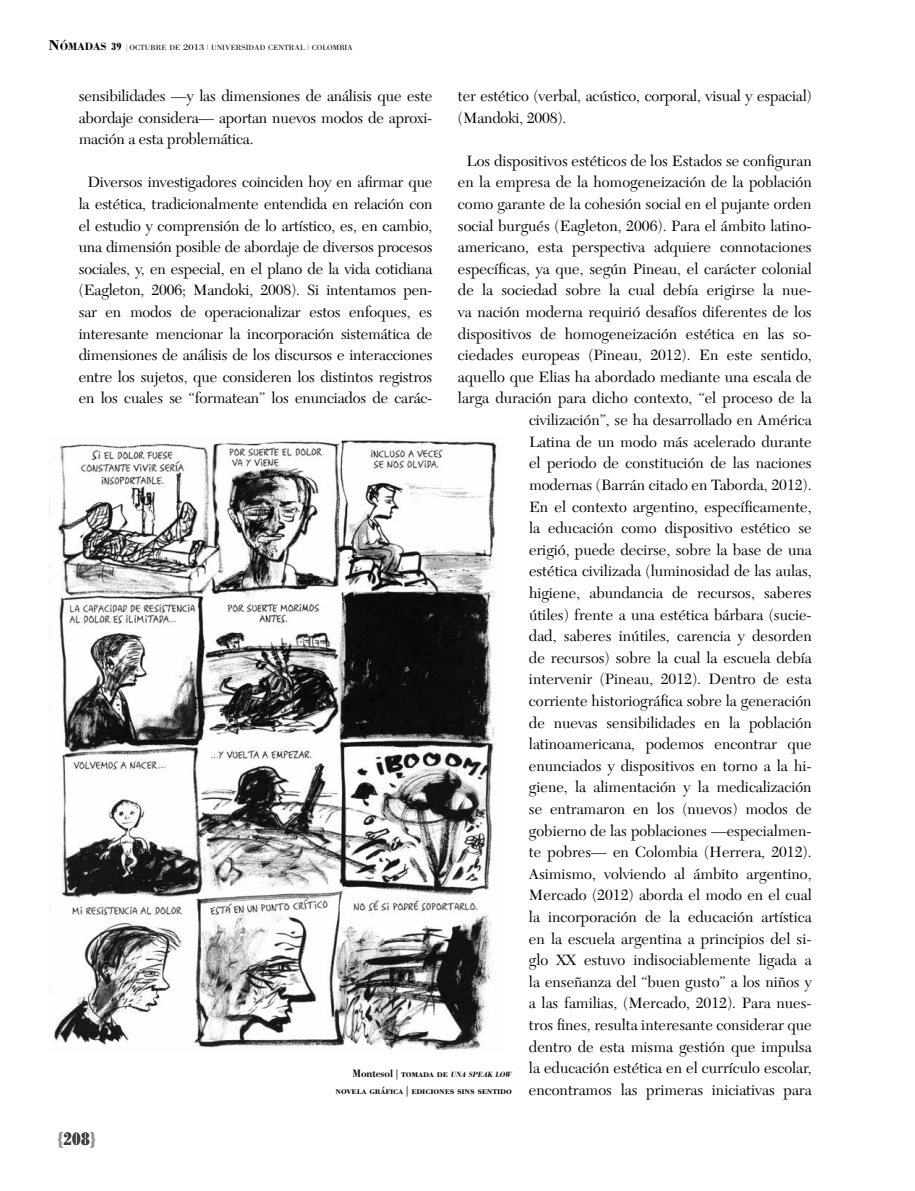
<style>
.page{position:relative;width:915px;height:1191px;background:#fff}
.page>*{position:absolute;margin:0;border:0;box-sizing:border-box;transform-origin:0 0}
.t1{font:700 condensed 18px "Bodoni BE";color:#414042}
.t2{font:15.6px/21.6px "New Caledonia LT Std";color:#000;text-align:justify}
.t3{font:10.5px "Bodoni BE Medium SC";letter-spacing:-.01em;color:#000}
.t4{font:7.8px "Bodoni";color:#000;scale:1.09 1}
.t5{font:italic 500 7.35px "Bodoni BE";letter-spacing:-.015em;color:#000}
.s1{font-weight:700;font-size:14.7px}
.s2{font-weight:700;font-size:10.95px}
.s3{font-family:"Bodoni BE";font-weight:700;font-stretch:condensed;font-size:10.5px}
.s4{font-family:"Bodoni BE Light SC";font-size:8.25px}
.s5{font-size:8.55px}
.s6{font-size:8.25px}
.s7{font-style:normal;font-size:10.5px}
.s8{font-family:"Bodoni BE Medium SC";font-weight:400;font-style:normal;font-size:10.5px}
.s9{color:#939598}
</style>
<div class="page">
<img style="left:54px;top:440px;width:443px;height:611px">
<p class="t4" style="left:48px;top:43px;width:280px"><span class="s1">N</span><span class="s2">ÓMADAS</span> <span class="s3">39</span> <span class="s4">|</span> OCTUBRE DE <span class="s5">2013</span> <span class="s6">|</span> UNIVERSIDAD CENTRAL <span class="s6">|</span> COLOMBIA</p>
<p class="t2" style="left:79px;top:85px;width:355px">sensibilidades —y las dimensiones de análisis que este abordaje considera— aportan nuevos modos de aproxi&shy;mación a esta problemática.</p>
<p class="t2" style="left:79px;top:172px;width:355px;text-align:center">Diversos investigadores coinciden hoy en afirmar que la estética, tradicionalmente entendida en relación con el estudio y comprensión de lo artístico, es, en cambio, una dimensión posible de abordaje de diversos procesos sociales, y, en especial, en el plano de la vida cotidiana (Eagleton, 2006; Mandoki, 2008). Si intentamos pen&shy;sar en modos de operacionalizar estos enfoques, es interesante mencionar la incorporación sistemática de dimensiones de análisis de los discursos e interacciones entre los sujetos, que consideren los distintos registros en los cuales se “formatean” los enunciados de carác-</p>
<p class="t2" style="left:458px;top:85px;width:355px">ter estético (verbal, acústico, corporal, visual y espacial) (Mandoki, 2008).</p>
<p class="t2" style="left:458px;top:150px;width:355px;text-align:right">Los dispositivos estéticos de los Estados se configuran en la empresa de la homogeneización de la población como garante de la cohesión social en el pujante orden social burgués (Eagleton, 2006). Para el ámbito latino&shy;americano, esta perspectiva adquiere connotaciones específicas, ya que, según Pineau, el carácter colonial de la sociedad sobre la cual debía erigirse la nue&shy;va nación moderna requirió desafíos diferentes de los dispositivos de homogeneización estética en las so&shy;ciedades europeas (Pineau, 2012). En este sentido, aquello que Elias ha abordado mediante una escala de larga duración para dicho contexto, “el proceso de la civilización”, se ha desarrollado en América<br>Latina de un modo más acelerado durante<br>el periodo de constitución de las naciones<br>modernas (Barrán citado en Taborda, 2012).<br>En el contexto argentino, específicamente,<br>la educación como dispositivo estético se<br>erigió, puede decirse, sobre la base de una<br>estética civilizada (luminosidad de las aulas,<br>higiene, abundancia de recursos, saberes<br>útiles) frente a una estética bárbara (sucie-<br>dad, saberes inútiles, carencia y desorden<br>de recursos) sobre la cual la escuela debía<br>intervenir (Pineau, 2012). Dentro de esta<br>corriente historiográfica sobre la generación<br>de nuevas sensibilidades en la población latinoamericana, podemos encontrar que enunciados y dispositivos en torno a la hi-<br>giene, la alimentación y la medicalización<br>se entramaron en los (nuevos) modos de<br>gobierno de las poblaciones —especialmen-<br>te pobres— en Colombia (Herrera, 2012).<br>Asimismo, volviendo al ámbito argentino,<br>Mercado (2012) aborda el modo en el cual<br>la incorporación de la educación artística<br>en la escuela argentina a principios del si-<br>glo XX estuvo indisociablemente ligada a<br>la enseñanza del “buen gusto” a los niños y<br>a las familias, (Mercado, 2012). Para nues-<br>tros fines, resulta interesante considerar que<br>dentro de esta misma gestión que impulsa<br>la educación estética en el currículo escolar, encontramos las primeras iniciativas para</p>
<p class="t5" style="left:352px;top:1070px;width:161px"><span class="s7">Montesol |</span> <span class="s8">tomada de</span> UNA SPEAK LOW</p>
<p class="t3" style="left:335px;top:1083px;width:178px">novela gráfica | ediciones sins sentido</p>
<p class="t1" style="left:57px;top:1128px;width:40px"><span class="s9">{</span>208<span class="s9">}</span></p>
</div>
